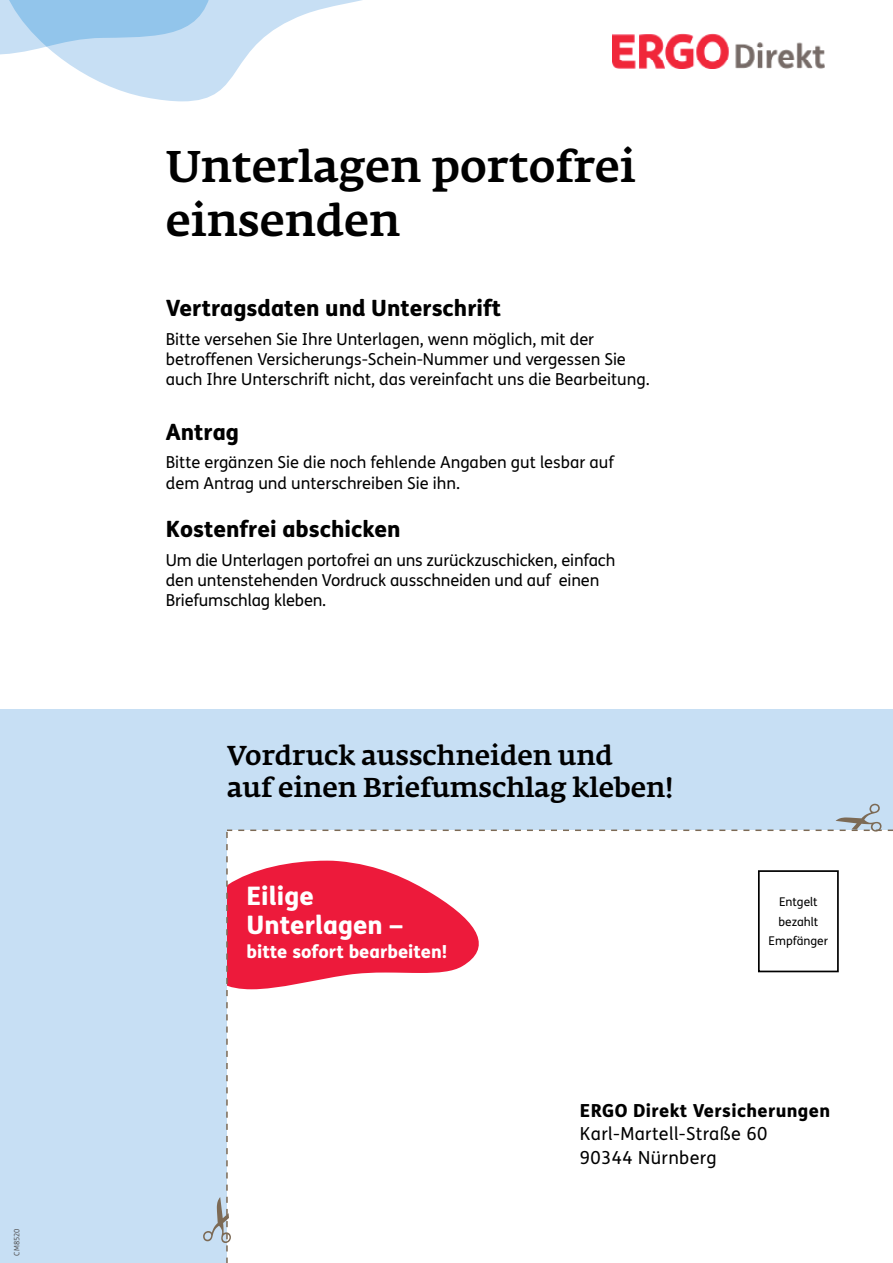
<style>
.page{position:relative;width:893px;height:1263px;background:#fff}
.page>*{position:absolute;margin:0;border:0;box-sizing:border-box;transform-origin:0 0}
.t1{font:500 43.8px/53.6px "Fedra Serif A Pro";color:#000}
.t2{font:500 27px/32.4px "Fedra Serif A Pro";color:#000}
.t3{font:800 25.5px/28.5px "FS Me";color:#fff}
.t4{font:800 22.5px "FS Me";color:#000}
.t5{font:18px/23.4px "FS Me";letter-spacing:.02em;color:#000}
.t6{font:800 18px "FS Me";letter-spacing:.02em;color:#000}
.t7{font:800 18px "FS Me";color:#fff}
.t8{font:16.5px/20.2px "FS Me";color:#000}
.t9{font:12px/19.5px "FS Me";color:#000;text-align:center}
.t10{font:7.5px "FS Me";color:#58595b}
</style>
<div class="page">
<div style="left:0;top:710px;width:893px;height:553px;background:#c7dff4"></div>
<svg style="left:58px;top:0;width:304px;height:101px"></svg>
<svg style="left:0;top:0;width:215px;height:56px;background:#abd1ef"></svg>
<img style="left:612px;top:34px;width:213px;height:35px">
<svg style="left:203px;top:804px;width:690px;height:459px;background:#f7e9ed"></svg>
<p class="t10" style="left:12px;top:1255px;width:29px;rotate:-90deg">CM8520</p>
<h1 class="t1" style="left:166px;top:140px;width:471px">Unterlagen portofrei einsenden</h1>
<h3 class="t4" style="left:166px;top:290px;width:337px">Vertragsdaten und Unterschrift</h3>
<p class="t8" style="left:166px;top:329px;width:485px">Bitte versehen Sie Ihre Unterlagen, wenn möglich, mit der betroffenen Versicherungs-Schein-Nummer und vergessen Sie auch Ihre Unterschrift nicht, das vereinfacht uns die Bearbeitung.</p>
<h3 class="t4" style="left:166px;top:414px;width:75px">Antrag</h3>
<p class="t8" style="left:166px;top:452px;width:450px">Bitte ergänzen Sie die noch fehlende Angaben gut lesbar auf dem Antrag und unterschreiben Sie ihn.</p>
<h3 class="t4" style="left:166px;top:511px;width:236px">Kostenfrei abschicken</h3>
<p class="t8" style="left:166px;top:549px;width:451px">Um die Unterlagen portofrei an uns zurückzuschicken, einfach den untenstehenden Vordruck ausschneiden und auf einen<br>Briefumschlag kleben.</p>
<h2 class="t2" style="left:227px;top:739px;width:447px">Vordruck ausschneiden und<br>auf einen Briefumschlag kleben!</h2>
<h3 class="t3" style="left:247px;top:881px;width:157px">Eilige<br>Unterlagen –</h3>
<p class="t7" style="left:247px;top:937px;width:202px">bitte sofort bearbeiten!</p>
<p class="t9" style="left:769px;top:892px;width:61px">Entgelt bezahlt<br>Empfänger</p>
<p class="t6" style="left:580px;top:1096px;width:252px">ERGO Direkt Versicherungen</p>
<p class="t5" style="left:580px;top:1122px;width:189px">Karl-Martell-Straße 60<br>90344 Nürnberg</p>
</div>
